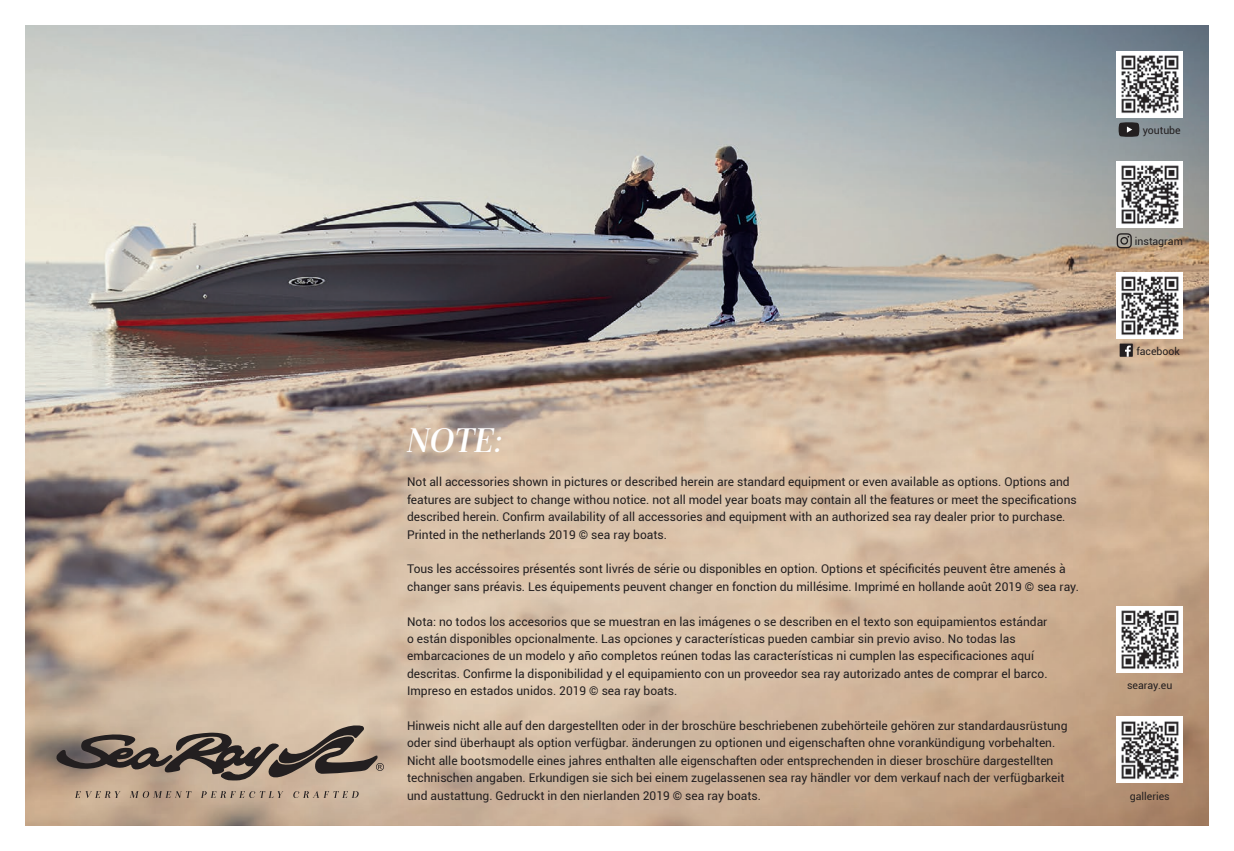
<style>
.page{position:relative;width:1234px;height:851px;background:#fff}
.page>*{position:absolute;margin:0;border:0;box-sizing:border-box;transform-origin:0 0}
.specs_heading1{font:italic 36px "Isabel";color:#fff}
.kader_TXT_wit{font:12px/17.4px "Roboto";color:#231f20}
.kader_TXT_wit-2{font:10.5px "Roboto";color:#231f20}
</style>
<div class="page">
<img style="left:26px;top:26px;width:1182px;height:799px">
<img style="left:1116px;top:606px;width:66px;height:66px">
<img style="left:1116px;top:716px;width:66px;height:66px">
<img style="left:1116px;top:51px;width:66px;height:66px">
<img style="left:1116px;top:162px;width:66px;height:65px">
<img style="left:1116px;top:272px;width:66px;height:66px">
<svg style="left:1118px;top:122px;width:20px;height:15px"></svg>
<svg style="left:1116px;top:233px;width:15px;height:15px"></svg>
<div style="left:1119px;top:343px;width:13px;height:14px;background:#231f20"></div>
<svg style="left:1124px;top:345px;width:6px;height:12px"></svg>
<svg style="left:56px;top:725px;width:328px;height:55px;background:#8d7d6f"></svg>
<svg style="left:75px;top:791px;width:45px;height:6px"></svg>
<svg style="left:130px;top:791px;width:61px;height:6px"></svg>
<svg style="left:201px;top:791px;width:82px;height:6px"></svg>
<svg style="left:293px;top:791px;width:65px;height:6px"></svg>
<p class="specs_heading1" style="left:407px;top:418px;width:97px">NOTE:</p>
<p class="kader_TXT_wit" style="left:407px;top:473px;width:671px">Not all accessories shown in pictures or described herein are standard equipment or even available as options. Options and features are subject to change withou notice. not all model year boats may contain all the features or meet the specifications described herein. Confirm availability of all accessories and equipment with an authorized sea ray dealer prior to purchase.<br>Printed in the netherlands 2019 © sea ray boats.</p>
<p class="kader_TXT_wit" style="left:407px;top:560px;width:673px">Tous les accéssoires présentés sont livrés de série ou disponibles en option. Options et spécificités peuvent être amenés à changer sans préavis. Les équipements peuvent changer en fonction du millésime. Imprimé en hollande août 2019 © sea ray.</p>
<p class="kader_TXT_wit" style="left:407px;top:612px;width:642px">Nota: no todos los accesorios que se muestran en las imágenes o se describen en el texto son equipamientos estándar o están disponibles opcionalmente. Las opciones y características pueden cambiar sin previo aviso. No todas las embarcaciones de un modelo y año completos reúnen todas las características ni cumplen las especificaciones aquí descritas. Confirme la disponibilidad y el equipamiento con un proveedor sea ray autorizado antes de comprar el barco.<br>Impreso en estados unidos. 2019 © sea ray boats.</p>
<p class="kader_TXT_wit" style="left:407px;top:716px;width:661px">Hinweis nicht alle auf den dargestellten oder in der broschüre beschriebenen zubehörteile gehören zur standardausrüstung oder sind überhaupt als option verfügbar. änderungen zu optionen und eigenschaften ohne vorankündigung vorbehalten.<br>Nicht alle bootsmodelle eines jahres enthalten alle eigenschaften oder entsprechenden in dieser broschüre dargestellten technischen angaben. Erkundigen sie sich bei einem zugelassenen sea ray händler vor dem verkauf nach der verfügbarkeit und austattung. Gedruckt in den nierlanden 2019 © sea ray boats.</p>
<p class="kader_TXT_wit-2" style="left:1142px;top:123px;width:40px">youtube</p>
<p class="kader_TXT_wit-2" style="left:1134px;top:233px;width:50px">instagram</p>
<p class="kader_TXT_wit-2" style="left:1136px;top:344px;width:45px">facebook</p>
<p class="kader_TXT_wit-2" style="left:1126px;top:678px;width:47px">searay.eu</p>
<p class="kader_TXT_wit-2" style="left:1129px;top:788px;width:41px">galleries</p>
</div>
